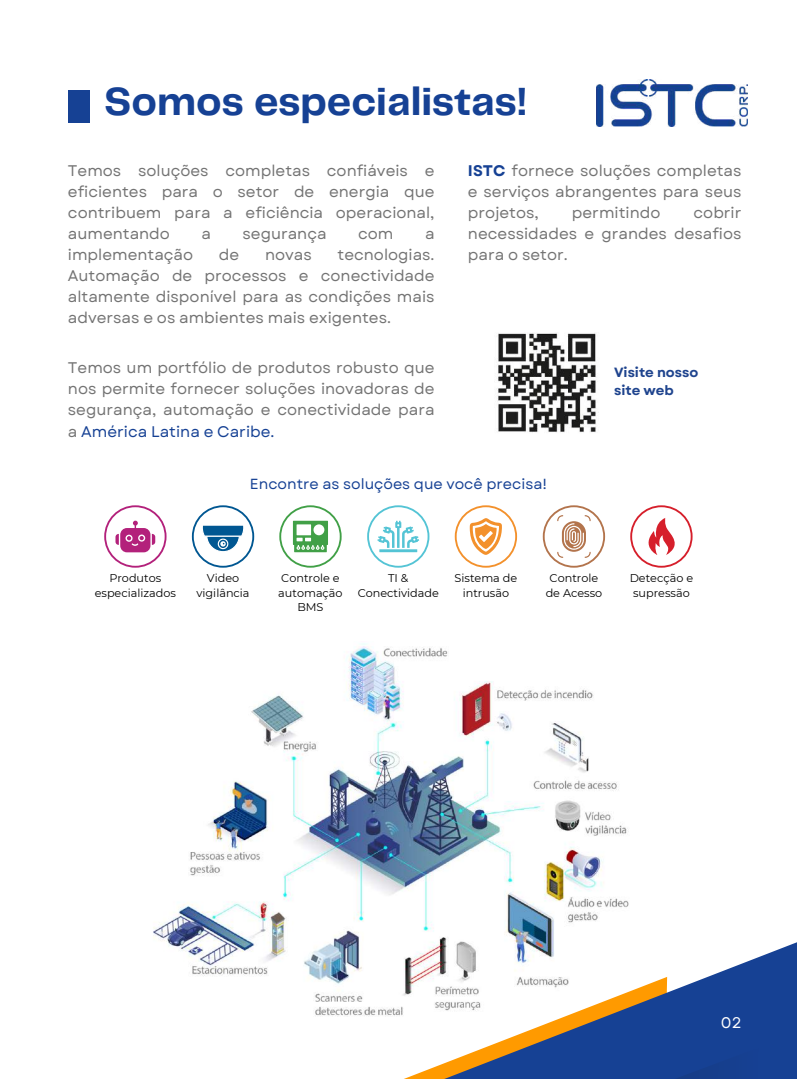
<style>
.page{position:relative;width:797px;height:1079px;background:#fff}
.page>*{position:absolute;margin:0;border:0;box-sizing:border-box;transform-origin:0 0}
.t1{font:700 40.81px "Telegraf";color:#164194}
.t2{font:15.38px/21.1px "Garet";color:#737373;text-align:justify}
.t3{font:15.38px "Garet";color:#fff}
.t4{font:14.62px "Garet";color:#164194}
.t5{font:700 13.38px/18.3px "Garet";color:#1f448e}
.t6{font:11.25px/14.6px "Montserrat";color:#000;text-align:center}
.s1{color:#164194}
.s2{font-weight:700;color:#164194}
</style>
<div class="page">
<div style="left:68px;top:90px;width:21px;height:33px;background:#164194"></div>
<img style="left:153px;top:643px;width:476px;height:333px">
<svg style="left:209px;top:967px;width:39px;height:9px"></svg>
<svg style="left:248px;top:924px;width:549px;height:154px"></svg>
<svg style="left:460px;top:1020px;width:337px;height:58px"></svg>
<img style="left:596px;top:80px;width:151px;height:47px">
<img style="left:497px;top:333px;width:102px;height:100px">
<svg style="left:104px;top:505px;width:63px;height:62px"></svg>
<svg style="left:455px;top:505px;width:62px;height:62px"></svg>
<svg style="left:630px;top:505px;width:62px;height:62px"></svg>
<svg style="left:543px;top:505px;width:62px;height:62px"></svg>
<svg style="left:367px;top:505px;width:62px;height:62px"></svg>
<svg style="left:279px;top:505px;width:63px;height:62px"></svg>
<svg style="left:192px;top:505px;width:62px;height:62px"></svg>
<h1 class="t1" style="left:104px;top:84px;width:424px">Somos especialistas!</h1>
<p class="t2" style="left:68px;top:160px;width:368px">Temos soluções completas confiáveis e eficientes para o setor de energia que contribuem para a eficiência operacional, aumentando</p>
<p class="t2" style="left:201px;top:223px;width:11px">a</p>
<p class="t2" style="left:243px;top:223px;width:86px">segurança</p>
<p class="t2" style="left:358px;top:223px;width:37px">com</p>
<p class="t2" style="left:425px;top:223px;width:11px">a</p>
<p class="t2" style="left:68px;top:244px;width:368px;text-indent:270px">tecnologias.<br>Automação de processos e conectividade altamente disponível para as condições mais adversas e os ambientes mais exigentes.</p>
<p class="t2" style="left:68px;top:357px;width:368px">Temos um portfólio de produtos robusto que nos permite fornecer soluções inovadoras de segurança, automação e conectividade para a <span class="s1">América Latina e Caribe.</span></p>
<p class="t2" style="left:68px;top:244px;width:127px">implementação</p>
<p class="t2" style="left:219px;top:244px;width:22px">de</p>
<p class="t2" style="left:265px;top:244px;width:48px">novas</p>
<p class="t2" style="left:468px;top:160px;width:275px"><span class="s2">ISTC</span> fornece soluções completas e serviços abrangentes para seus projetos,</p>
<p class="t2" style="left:468px;top:202px;width:275px;text-indent:226px">cobrir necessidades e grandes desafios para o setor.</p>
<p class="t2" style="left:572px;top:202px;width:90px">permitindo</p>
<p class="t5" style="left:614px;top:363px;width:86px">Visite nosso site web</p>
<p class="t4" style="left:250px;top:473px;width:299px">Encontre as soluções que você precisa!</p>
<p class="t6" style="left:95px;top:570px;width:83px">Produtos especializados</p>
<p class="t6" style="left:455px;top:570px;width:64px">Sistema de intrusão</p>
<p class="t6" style="left:630px;top:570px;width:65px">Detecção e supressão</p>
<p class="t6" style="left:196px;top:570px;width:55px">Video vigilância</p>
<p class="t6" style="left:278px;top:570px;width:66px">Controle e automação<br>BMS</p>
<p class="t6" style="left:546px;top:570px;width:58px">Controle de Acesso</p>
<p class="t6" style="left:358px;top:570px;width:83px">TI &amp;<br>Conectividade</p>
<p class="t3" style="left:721px;top:1011px;width:22px">02</p>
</div>
